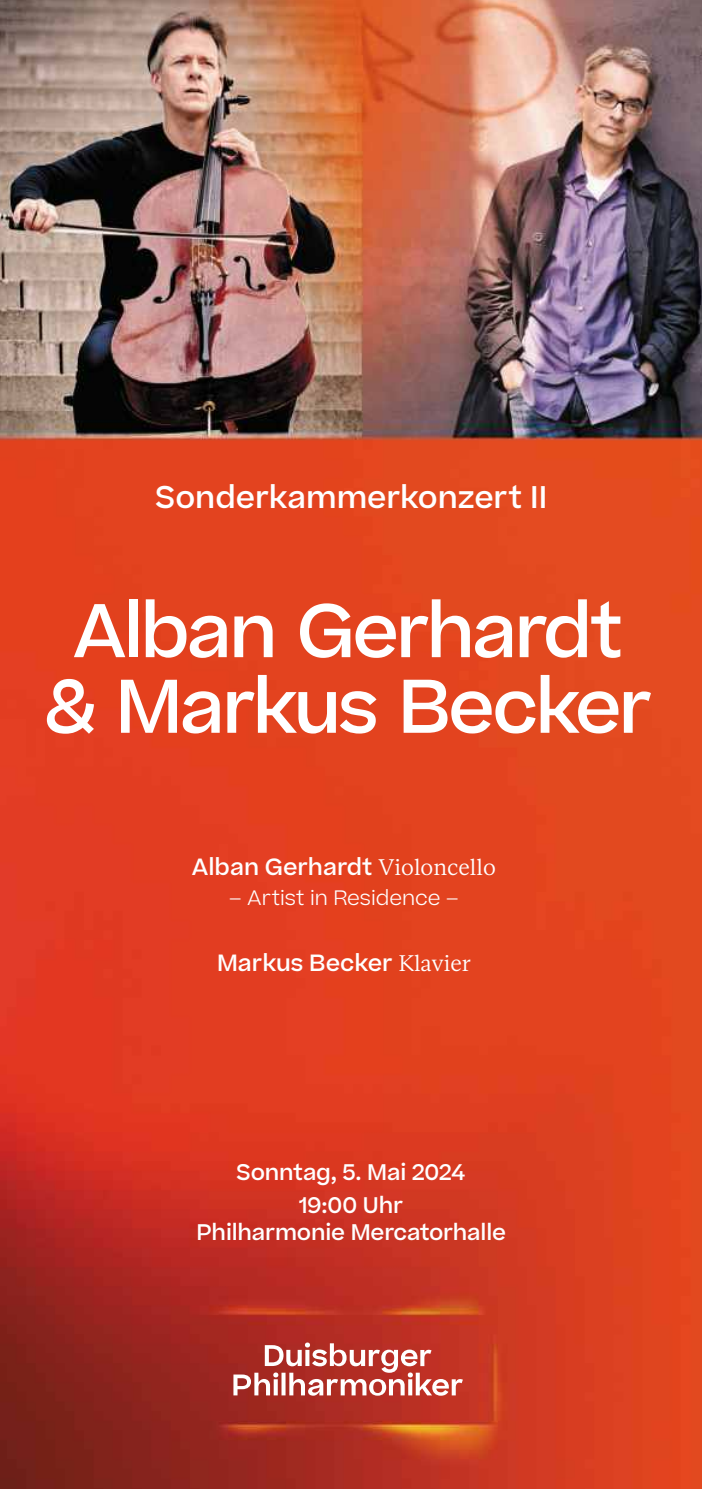
<style>
.page{position:relative;width:702px;height:1489px;background:#fff}
.page>*{position:absolute;margin:0;border:0;box-sizing:border-box;transform-origin:0 0}
.t1{font:700 72.75px/75.5px "Beatrice";letter-spacing:-.04em;color:#fff;text-align:center}
.t2{font:700 30px "Beatrice";color:#fff}
.t3{font:700 22.5px "Beatrice";color:#fff}
.t4{font:700 21.75px/32.5px "Beatrice";letter-spacing:-.01em;color:#fff;text-align:center}
.t5{font:20px "Beatrice";color:#fff}
.s1{font-family:"Gestura";font-weight:400}
</style>
<div class="page">
<img style="left:0;top:0;width:702px;height:1488px">
<svg style="left:233px;top:1342px;width:230px;height:53px"></svg>
<h2 class="t2" style="left:155px;top:485px;width:393px">Sonderkammerkonzert II</h2>
<h1 class="t1" style="left:44px;top:602px;width:609px">Alban Gerhardt &amp; Markus Becker</h1>
<p class="t3" style="left:192px;top:858px;width:305px">Alban Gerhardt <span class="s1">Violoncello</span></p>
<p class="t5" style="left:229px;top:890px;width:232px">– Artist in Residence –</p>
<p class="t3" style="left:217px;top:954px;width:255px">Markus Becker <span class="s1">Klavier</span></p>
<p class="t4" style="left:236px;top:1158px;width:230px">Sonntag, 5. Mai 2024<br>19:00 Uhr</p>
<p class="t4" style="left:196px;top:1219px;width:311px">Philharmonie Mercatorhalle</p>
</div>
